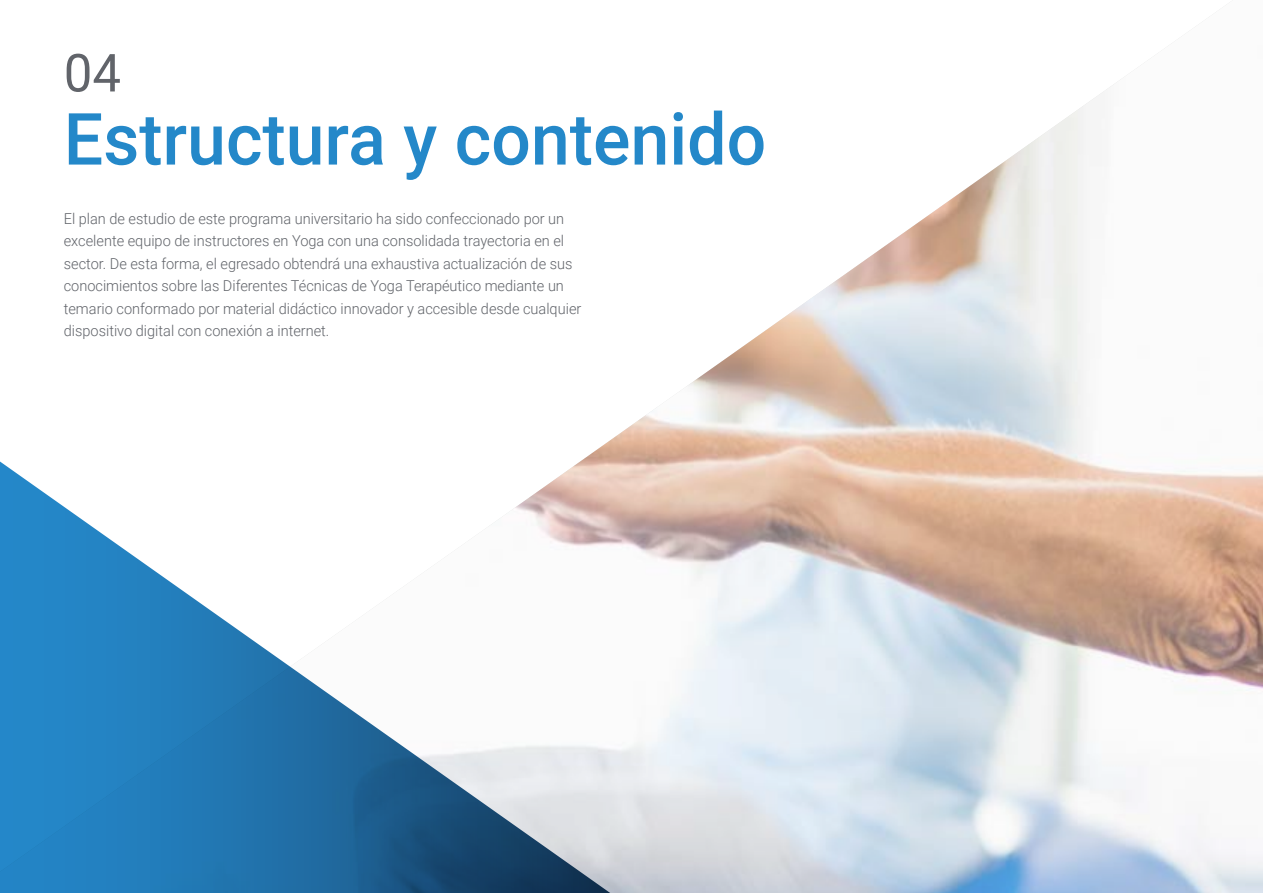
<style>
.page{position:relative;width:1263px;height:893px;background:#fff}
.page>*{position:absolute;margin:0;border:0;box-sizing:border-box;transform-origin:0 0}
.t1{font:500 72px "Roboto";color:#2488c9}
.t2{font:52.5px "Roboto";color:#61646a}
.t3{font:300 15px/22.5px "Roboto";color:#61646a}
</style>
<div class="page">
<img style="left:602px;top:79px;width:661px;height:814px">
<svg style="left:0;top:446px;width:640px;height:447px"></svg>
<h2 class="t2" style="left:64px;top:36px;width:59px">04</h2>
<h1 class="t1" style="left:64px;top:89px;width:704px">Estructura y contenido</h1>
<p class="t3" style="left:64px;top:207px;width:519px">El plan de estudio de este programa universitario ha sido confeccionado por un excelente equipo de instructores en Yoga con una consolidada trayectoria en el sector. De esta forma, el egresado obtendrá una exhaustiva actualización de sus conocimientos sobre las Diferentes Técnicas de Yoga Terapéutico mediante un temario conformado por material didáctico innovador y accesible desde cualquier dispositivo digital con conexión a internet.</p>
</div>
